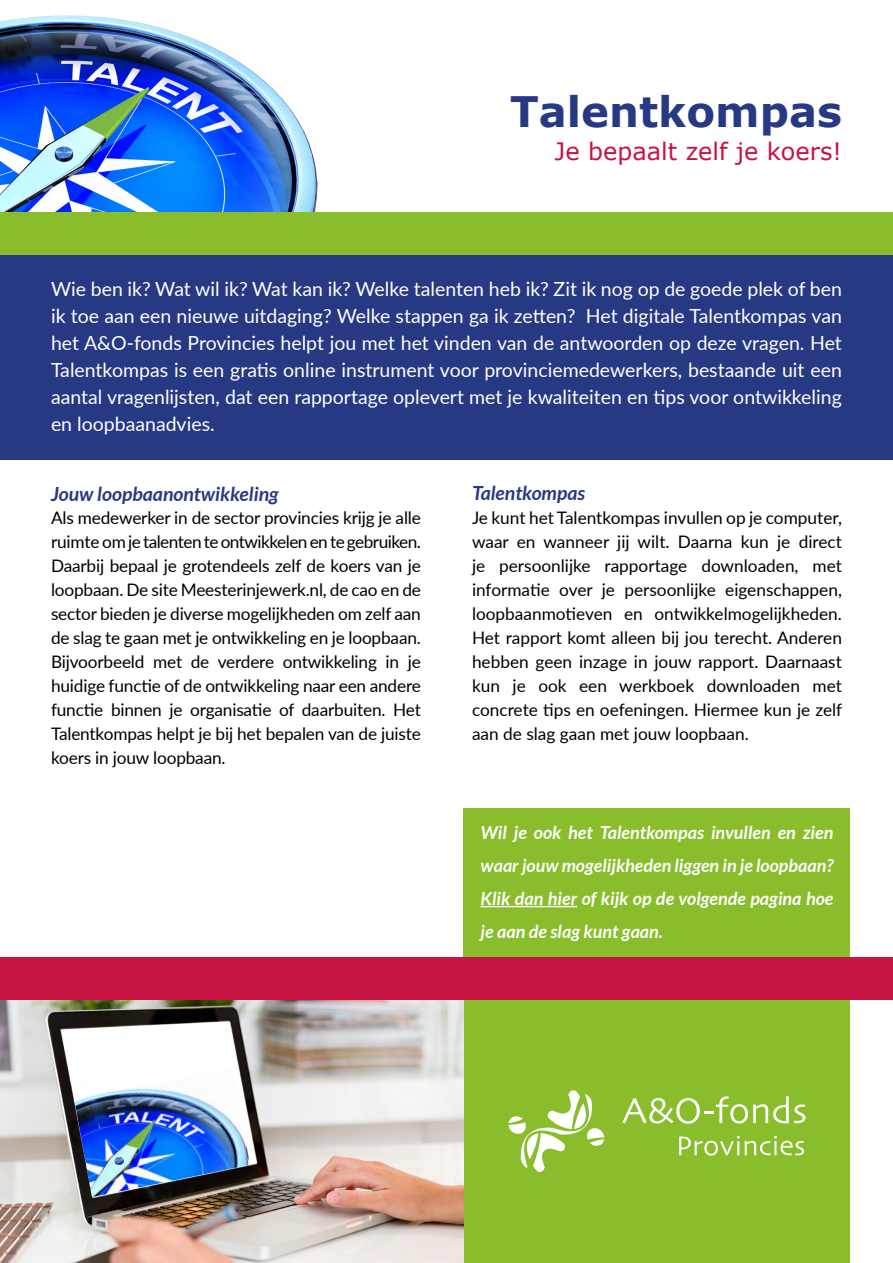
<style>
.page{position:relative;width:893px;height:1263px;background:#fff}
.page>*{position:absolute;margin:0;border:0;box-sizing:border-box;transform-origin:0 0}
.t1{font:700 42px "Verdana";color:#283984}
.t2{font:24px "Verdana";color:#c71442}
.t3{font:19.5px/27px "Lato";color:#fff;text-align:justify}
.t4{font:italic 700 19.5px "Lato";color:#283984}
.t5{font:italic 700 18px/33px "Lato";color:#fff;text-align:justify}
.t6{font:17.25px/24px "Lato";letter-spacing:-.01em;color:#000;text-align:justify}
</style>
<div class="page">
<div style="left:463px;top:998px;width:387px;height:265px;background:#89bd2b"></div>
<div style="left:0;top:255px;width:893px;height:204px;background:#283984"></div>
<img style="left:0;top:15px;width:318px;height:198px">
<div style="left:0;top:213px;width:893px;height:42px;background:#89bd2b"></div>
<img style="left:0;top:999px;width:463px;height:264px">
<svg style="left:508px;top:1090px;width:96px;height:82px"></svg>
<svg style="left:622px;top:1096px;width:183px;height:28px"></svg>
<svg style="left:679px;top:1136px;width:60px;height:19px"></svg>
<svg style="left:745px;top:1136px;width:59px;height:19px"></svg>
<div style="left:0;top:957px;width:893px;height:42px;background:#c71442"></div>
<div style="left:463px;top:808px;width:387px;height:149px;background:#89bd2b"></div>
<hr style="left:480px;top:906px;width:97px;height:1px;background:#fff">
<img style="left:74px;top:1068px;width:176px;height:129px">
<h1 class="t1" style="left:510px;top:82px;width:333px">Talentkompas</h1>
<h2 class="t2" style="left:554px;top:135px;width:289px">Je bepaalt zelf je koers!</h2>
<p class="t3" style="left:51px;top:275px;width:792px">Wie ben ik? Wat wil ik? Wat kan ik? Welke talenten heb ik? Zit ik nog op de goede plek of ben ik toe aan een nieuwe uitdaging? Welke stappen ga ik zetten? Het digitale Talentkompas van het A&amp;O-fonds Provincies helpt jou met het vinden van de antwoorden op deze vragen. Het Talentkompas is een gratis online instrument voor provinciemedewerkers, bestaande uit een aantal vragenlijsten, dat een rapportage oplevert met je kwaliteiten en tips voor ontwikkeling en loopbaanadvies.</p>
<p class="t4" style="left:51px;top:482px;width:229px">Jouw loopbaanontwikkeling</p>
<p class="t6" style="left:51px;top:505px;width:371px">Als medewerker in de sector provincies krijg je alle ruimte om je talenten te ontwikkelen en te gebruiken.<br>Daarbij bepaal je grotendeels zelf de koers van je loopbaan. De site Meesterinjewerk.nl, de cao en de sector bieden je diverse mogelijkheden om zelf aan de slag te gaan met je ontwikkeling en je loopbaan.<br>Bijvoorbeeld met de verdere ontwikkeling in je huidige functie of de ontwikkeling naar een andere functie binnen je organisatie of daarbuiten. Het Talentkompas helpt je bij het bepalen van de juiste koers in jouw loopbaan.</p>
<p class="t4" style="left:472px;top:482px;width:115px">Talentkompas</p>
<p class="t6" style="left:472px;top:505px;width:372px">Je kunt het Talentkompas invullen op je computer, waar en wanneer jij wilt. Daarna kun je direct je persoonlijke rapportage downloaden, met informatie over je persoonlijke eigenschappen, loopbaanmotieven en ontwikkelmogelijkheden.<br>Het rapport komt alleen bij jou terecht. Anderen hebben geen inzage in jouw rapport. Daarnaast kun je ook een werkboek downloaden met concrete tips en oefeningen. Hiermee kun je zelf aan de slag gaan met jouw loopbaan.</p>
<p class="t5" style="left:480px;top:817px;width:354px">Wil je ook het Talentkompas invullen en zien waar jouw mogelijkheden liggen in je loopbaan?<br>Klik dan hier of kijk op de volgende pagina hoe je aan de slag kunt gaan.</p>
</div>
